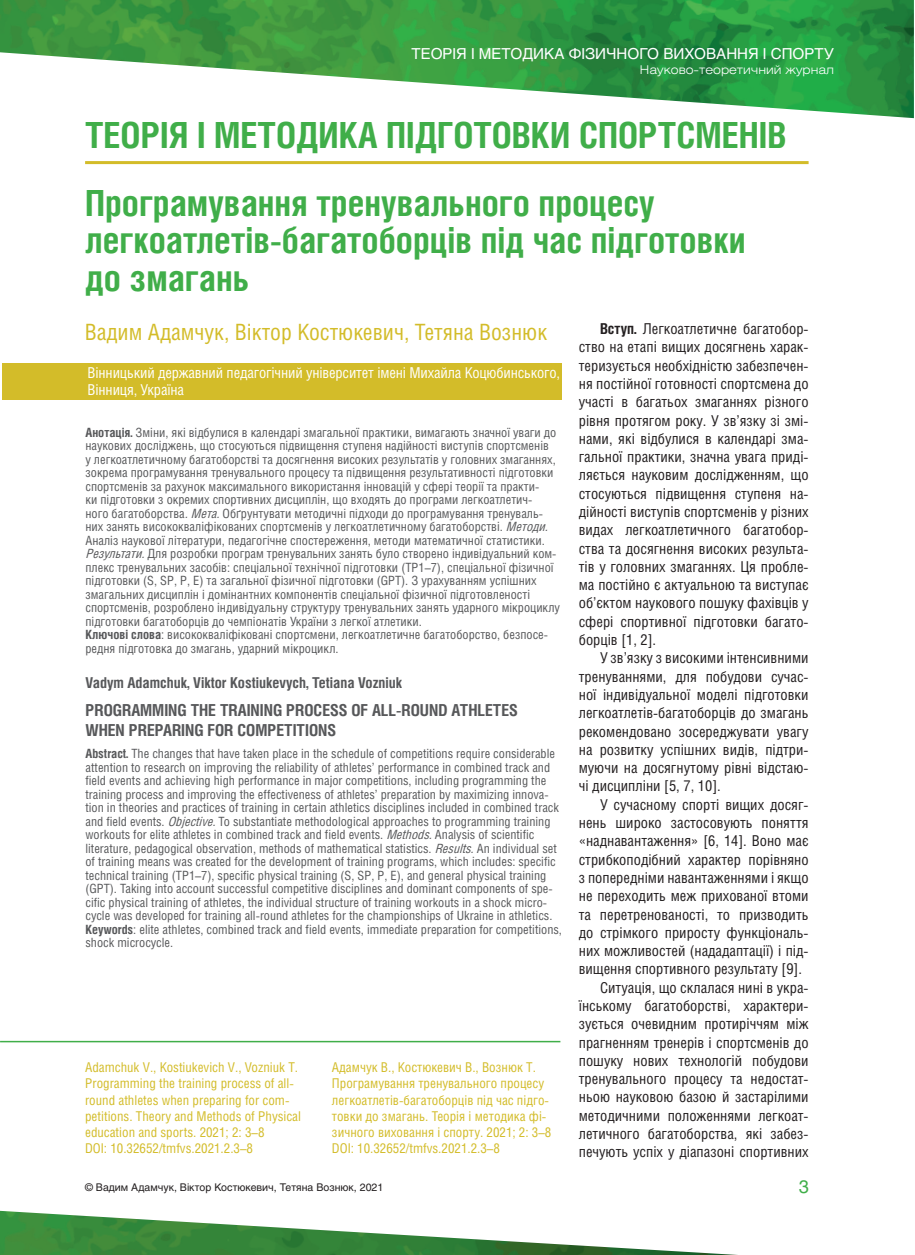
<style>
.page{position:relative;width:915px;height:1255px;background:#fff}
.page>*{position:absolute;margin:0;border:0;box-sizing:border-box;transform-origin:0 0}
.t1{font:700 36px/37.5px "Helios Cond C";color:#40ae49}
.t2{font:22.5px "Helios Cond C";color:#d3bc29}
.t3{font:18px "Helios C";color:#40ae49}
.t4{font:700 16.5px/19.8px "Helios Cond C";color:#57585a}
.t5{font:15px/18.3px "Helios Cond C";color:#231f20;text-align:justify}
.t6{font:15px/16.5px "Helios Cond C";letter-spacing:-.01em;color:#fff}
.t7{font:700 15px "Helios Cond C";color:#57585a}
.t8{font:15px "Helios C";color:#fff}
.t9{font:13.5px/16.2px "Helios Cond C";color:#d3bc29}
.t10{font:12.75px/13.5px "Helios Cond C";color:#57585a}
.t11{font:12px "Helios Ext Light C";color:#fff}
.t12{font:10.5px "Helios C";color:#231f20}
.s1{font-weight:700}
.s2{font-style:italic}
</style>
<div class="page">
<img style="left:0;top:0;width:913px;height:118px">
<img style="left:0;top:1210px;width:721px;height:44px">
<hr style="left:85px;top:161px;width:723px;height:3px;background:#d3bc29">
<div style="left:3px;top:363px;width:559px;height:37px;background:#d3bc29"></div>
<hr style="left:0;top:1040px;width:560px;height:2px;background:#40ae49">
<p class="t8" style="left:411px;top:44px;width:421px">Теорія і методика фізичного виховання і спорту</p>
<p class="t11" style="left:639px;top:62px;width:196px">Науково-теоретичний журнал</p>
<h1 class="t1" style="left:85px;top:116px;width:36px">ТЕОРІЯ</h1>
<h1 class="t1" style="left:197px;top:116px;width:100px">ІМЕТОДИКА</h1>
<h1 class="t1" style="left:386px;top:116px;width:18px">ПІДГО</h1>
<h1 class="t1" style="left:473px;top:116px;width:39px">ТОВКИ</h1>
<h1 class="t1" style="left:579px;top:116px;width:20px">СПОР</h1>
<h1 class="t1" style="left:657px;top:116px;width:38px">ТСМЕНІВ</h1>
<h1 class="t1" style="left:85px;top:183px;width:662px">ПРОГРАМУВАННЯ ТРЕНУВАЛЬНОГО ПРОЦЕСУ<br>ЛЕГКОАТЛЕТІВ-БАГАТОБОРЦІВ ПІД ЧАС ПІДГОТОВКИ<br>ДО ЗМАГАНЬ</h1>
<h2 class="t2" style="left:85px;top:318px;width:464px">Вадим Адамчук, Віктор Костюкевич, Тетяна Вознюк</h2>
<p class="t6" style="left:88px;top:364px;width:474px">Вінницький державний педагогічний університет імені Михайла Коцюбинського,<br>Вінниця, Україна</p>
<p class="t5" style="left:578px;top:319px;width:231px;text-indent:21px"><span class="s1">ВСТУП.</span> Легкоатлетичне багатобор&shy;ство на етапі вищих досягнень харак&shy;теризується необхідністю забезпечен&shy;ня постійної готовності спортсмена до участі в багатьох змаганнях різного рівня протягом року. У зв’язку зі змі&shy;нами, які відбулися в календарі зма&shy;гальної практики, значна увага приді&shy;ляється науковим дослідженням, що стосуються підвищення ступеня на&shy;дійності виступів спортсменів у різних видах легкоатлетичного багатобор&shy;ства та досягнення високих результа&shy;тів у головних змаганнях. Ця пробле&shy;ма постійно є актуальною та виступає об’єктом наукового пошуку фахівців у сфері спортивної підготовки багато&shy;борців [1, 2].</p>
<p class="t5" style="left:578px;top:648px;width:231px;text-indent:21px">У зв’язку з високими інтенсивними тренуваннями, для побудови сучас&shy;ної індивідуальної моделі підготовки легкоатлетів-багатоборців до змагань рекомендовано зосереджувати увагу на розвитку успішних видів, підтри&shy;муючи на досягнутому рівні відстаю&shy;чі дисципліни [5, 7, 10].</p>
<p class="t5" style="left:600px;top:795px;width:210px">У сучасному спорті вищих досяг-</p>
<p class="t5" style="left:578px;top:813px;width:231px">нень широко застосовують поняття</p>
<p class="t5" style="left:578px;top:831px;width:231px">«наднавантаження» [6, 14]. Воно має</p>
<p class="t5" style="left:578px;top:849px;width:231px">стрибкоподібний характер порівняно</p>
<p class="t5" style="left:578px;top:868px;width:231px">з попередніми навантаженнями і якщо</p>
<p class="t5" style="left:578px;top:886px;width:231px">не переходить меж прихованої втоми</p>
<p class="t5" style="left:578px;top:904px;width:231px">та перетренованості, то призводить</p>
<p class="t5" style="left:578px;top:923px;width:231px">до стрімкого приросту функціональ-</p>
<p class="t5" style="left:578px;top:941px;width:231px">них можливостей (нададаптації) і під-</p>
<p class="t5" style="left:578px;top:959px;width:225px">вищення спортивного результату [9].</p>
<p class="t5" style="left:600px;top:977px;width:210px">Ситуація, що склалася нині в укра-</p>
<p class="t5" style="left:578px;top:996px;width:231px">їнському багатоборстві, характери-</p>
<p class="t5" style="left:578px;top:1014px;width:231px">зується очевидним протиріччям між</p>
<p class="t5" style="left:578px;top:1032px;width:231px">прагненням тренерів і спортсменів до</p>
<p class="t5" style="left:578px;top:1051px;width:231px">пошуку нових технологій побудови</p>
<p class="t5" style="left:578px;top:1069px;width:231px">тренувального процесу та недостат-</p>
<p class="t5" style="left:578px;top:1087px;width:231px">ньою науковою базою й застарілими</p>
<p class="t5" style="left:578px;top:1105px;width:231px">методичними положеннями легкоат-</p>
<p class="t5" style="left:578px;top:1124px;width:231px">летичного багатоборства, які забез-</p>
<p class="t5" style="left:578px;top:1142px;width:231px">печують успіх у діапазоні спортивних</p>
<p class="t10" style="left:85px;top:425px;width:476px"><span class="s1">АНОТАЦІЯ.</span> Зміни, які відбулися в календарі змагальної практики, вимагають значної уваги до наукових досліджень, що стосуються підвищення ступеня надійності виступів спортсменів<br>у легкоатлетичному багатоборстві та досягнення високих результатів у головних змаганнях, зокрема програмування тренувального процесу та підвищення результативності підготовки спортсменів за рахунок максимального використання інновацій у сфері теорії та практи-<br>ки підготовки з окремих спортивних дисциплін, що входять до програми легкоатлетич-<br>ного багатоборства<span class="s2">.Мета.</span>Обґрунтувати методичні підходи до програмування тренуваль&shy;них занять висококваліфікованих спортсменів у легкоатлетичному багатоборстві. <span class="s2">Методи.<br></span>Аналіз наукової літератури, педагогічне спостереження, методи математичної статистики.<br><span class="s2">Результати.</span>Для розробки програм тренувальних занять було створено індивідуальний ком&shy;плекс тренувальних засобів: спеціальної технічної підготовки (ТР1–7), спеціальної фізичної підготовки (S, SP, P, E) та загальної фізичної підготовки (GPT). З урахуванням успішних змагальних дисциплін і домінантних компонентів спеціальної фізичної підготовленості спортсменів, розроблено індивідуальну структуру тренувальних занять ударного мікроциклу підготовки багатоборців до чемпіонатів України з легкої атлетики.<br><span class="s1">КЛЮЧОВІ СЛОВА</span>: висококваліфіковані спортсмени, легкоатлетичне багатоборство, безпосе&shy;редня підготовка до змагань, ударний мікроцикл.</p>
<p class="t7" style="left:85px;top:673px;width:318px">VADYM ADAMCHUK, VIKTOR KOSTIUKEVYCH, TETIANA VOZNIUK</p>
<p class="t4" style="left:85px;top:700px;width:433px">PROGRAMMING THE TRAINING PROCESS OF ALL-ROUND ATHLETES<br>WHEN PREPARING FOR COMPETITIONS</p>
<p class="t10" style="left:85px;top:746px;width:478px"><span class="s1">ABSTRACT.</span> The changes that have taken place in the schedule of competitions require considerable attention to research on improving the reliability of athletes’ performance in combined track and field events and achieving high performance in major competitions, including programming the training process and improving the effectiveness of athletes’ preparation by maximizing innova&shy;tion in theories and practices of training in certain athletics disciplines included in combined track and field events. <span class="s2">Objective.</span>To substantiate methodological approaches to programming training workouts for elite athletes in combined track and field events. <span class="s2">Methods.</span>Analysis of scientific literature, pedagogical observation, methods of mathematical statistics. <span class="s2">Results.</span>An individual set of training means was created for the development of training programs, which includes: specific technical training (TP1–7), specific physical training (S, SP, P, E), and general physical training (GPT). Taking into account successful competitive disciplines and dominant components of spe&shy;cific physical training of athletes, the individual structure of training workouts in a shock micro&shy;cycle was developed for training all-round athletes for the championships of Ukraine in athletics.<br><span class="s1">KEYWORDS</span>: elite athletes, combined track and field events, immediate preparation for competitions, shock microcycle.</p>
<p class="t9" style="left:85px;top:1058px;width:217px">Adamchuk V., Kostiukevich V., Vozniuk T.<br>Programming the training process of all&shy;round athletes when preparing for com&shy;petitions. Theory and Methods of Physical education and sports. 2021; 2: 3–8<br>DOI: 10.32652/tmfvs.2021.2.3–8</p>
<p class="t9" style="left:332px;top:1058px;width:221px">Адамчук В., Костюкевич В., Вознюк Т.<br>Програмування тренувального процесу легкоатлетів-багатоборців під час підго&shy;товки до змагань. Теорія і методика фі&shy;зичного виховання і спорту. 2021; 2: 3–8<br>DOI: 10.32652/tmfvs.2021.2.3–8</p>
<p class="t12" style="left:85px;top:1180px;width:300px">© Вадим Адамчук, Віктор Костюкевич, Тетяна Вознюк, 2021</p>
<h3 class="t3" style="left:798px;top:1175px;width:12px">3</h3>
</div>
